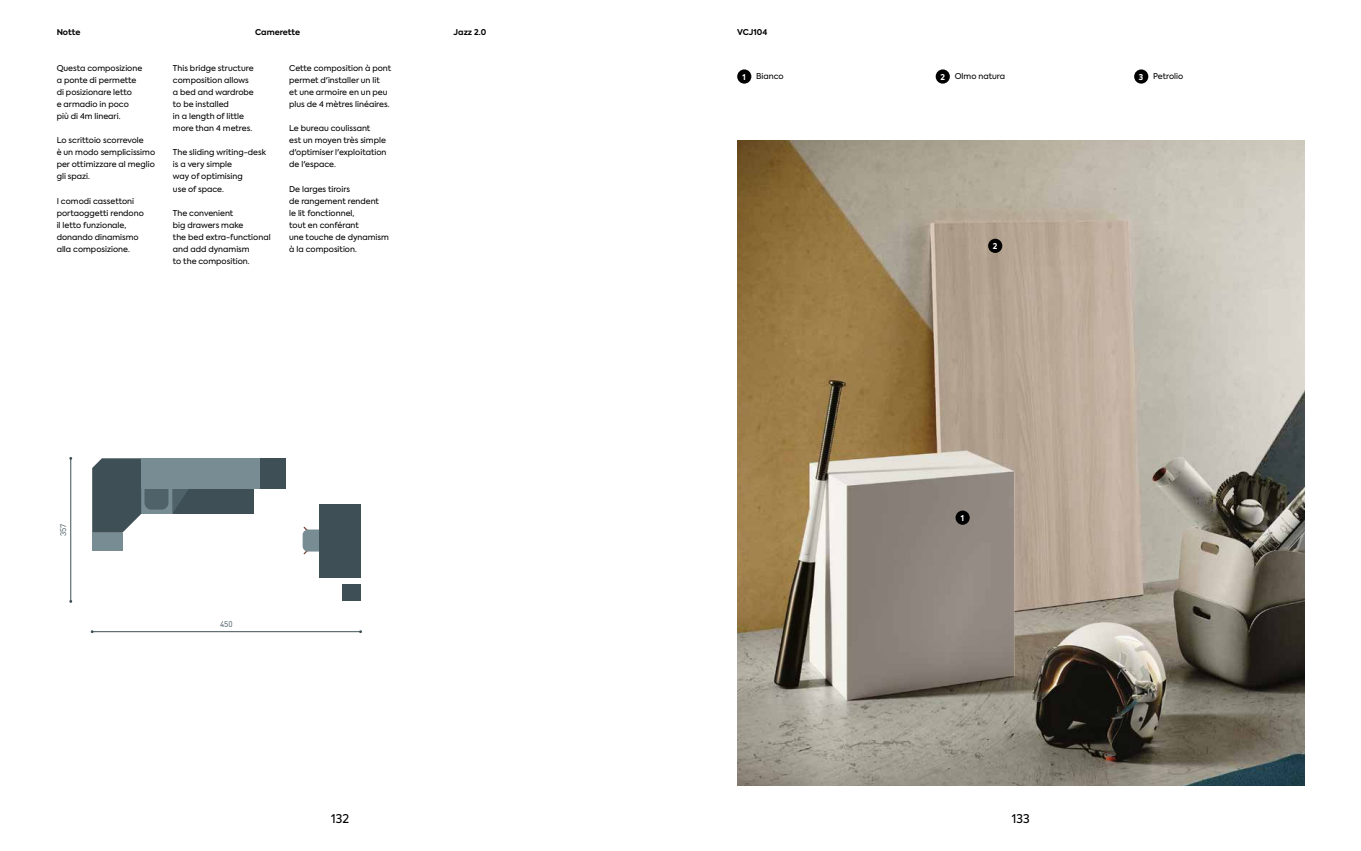
<style>
.page{position:relative;width:1361px;height:851px;background:#fff}
.page>*{position:absolute;margin:0;border:0;box-sizing:border-box;transform-origin:0 0}
.t1{font:12px "Axiforma";color:#000}
.t2{font:8.1px "DIN";color:#3e5056}
.t3{font:8px/12px "Axiforma";color:#000}
.t4{font:700 8px "Axiforma";color:#000}
.t5{font:700 8px "Axiforma";color:#fff}
</style>
<div class="page">
<img style="left:737px;top:140px;width:567px;height:645px">
<div style="left:737px;top:69px;width:14px;height:15px;background:#000;border-radius:50%"></div>
<svg style="left:935px;top:69px;width:15px;height:15px"></svg>
<div style="left:1134px;top:69px;width:14px;height:15px;background:#000;border-radius:50%"></div>
<div style="left:955px;top:510px;width:14px;height:14px;background:#000;border-radius:50%"></div>
<div style="left:988px;top:239px;width:14px;height:14px;background:#000;border-radius:50%"></div>
<svg style="left:303px;top:526px;width:16px;height:28px"></svg>
<div style="left:319px;top:504px;width:41px;height:73px;background:#3e5056"></div>
<div style="left:342px;top:584px;width:18px;height:17px;background:#3e5056"></div>
<div style="left:172px;top:458px;width:82px;height:56px;background:#3e5056"></div>
<svg style="left:141px;top:488px;width:31px;height:26px"></svg>
<div style="left:144px;top:462px;width:24px;height:47px;background:#4f6169;border-radius:7px"></div>
<svg style="left:172px;top:488px;width:24px;height:26px"></svg>
<svg style="left:92px;top:458px;width:49px;height:74px;background:#4a5b60"></svg>
<div style="left:92px;top:532px;width:30px;height:18px;background:#778d93"></div>
<div style="left:141px;top:458px;width:119px;height:30px;background:#778d93"></div>
<div style="left:260px;top:458px;width:26px;height:30px;background:#3e5056"></div>
<hr style="left:92px;top:631px;width:268px;height:1px;background:#3e5056">
<hr style="left:70px;top:458px;width:1px;height:143px;background:#3e5056">
<p class="t4" style="left:57px;top:26px;width:25px">Notte</p>
<p class="t4" style="left:255px;top:26px;width:46px">Camerette</p>
<p class="t4" style="left:454px;top:26px;width:34px">Jazz 2.0</p>
<p class="t3" style="left:57px;top:63px;width:87px">Questa composizione a ponte di permette di posizionare letto<br>e armadio in poco più di 4m lineari.</p>
<p class="t3" style="left:57px;top:135px;width:100px">Lo scrittoio scorrevole<br>è un modo semplicissimo per ottimizzare al meglio gli spazi.</p>
<p class="t3" style="left:57px;top:195px;width:89px">I comodi cassettoni portaoggetti rendono il letto funzionale, donando dinamismo alla composizione.</p>
<p class="t3" style="left:173px;top:63px;width:82px">This bridge structure composition allows a bed and wardrobe to be installed<br>in a length of little more than 4 metres.</p>
<p class="t3" style="left:173px;top:147px;width:95px">The sliding writing-desk is a very simple<br>way of optimising<br>use of space.</p>
<p class="t3" style="left:173px;top:207px;width:99px">The convenient<br>big drawers make<br>the bed extra-functional and add dynamism<br>to the composition.</p>
<p class="t3" style="left:289px;top:63px;width:104px">Cette composition à pont permet d'installer un lit<br>et une armoire en un peu plus de 4 mètres linéaires.</p>
<p class="t3" style="left:289px;top:123px;width:99px">Le bureau coulissant<br>est un moyen très simple d'optimiser l'exploitation de l'espace.</p>
<p class="t3" style="left:289px;top:183px;width:101px">De larges tiroirs<br>de rangement rendent<br>le lit fonctionnel,<br>tout en conférant<br>une touche de dynamism à la composition.</p>
<p class="t2" style="left:58px;top:536px;width:14px;rotate:-90deg">357</p>
<p class="t2" style="left:220px;top:619px;width:14px">450</p>
<h1 class="t1" style="left:331px;top:810px;width:19px">132</h1>
<p class="t4" style="left:737px;top:26px;width:32px">VCJ104</p>
<p class="t5" style="left:742px;top:71px;width:5px">1</p>
<p class="t3" style="left:756px;top:71px;width:29px">Bianco</p>
<p class="t5" style="left:940px;top:71px;width:6px">2</p>
<p class="t3" style="left:954px;top:71px;width:52px">Olmo natura</p>
<p class="t5" style="left:1139px;top:71px;width:6px">3</p>
<p class="t3" style="left:1153px;top:71px;width:32px">Petrolio</p>
<p class="t5" style="left:993px;top:240px;width:6px">2</p>
<p class="t5" style="left:961px;top:512px;width:5px">1</p>
<h1 class="t1" style="left:1012px;top:810px;width:19px">133</h1>
</div>
